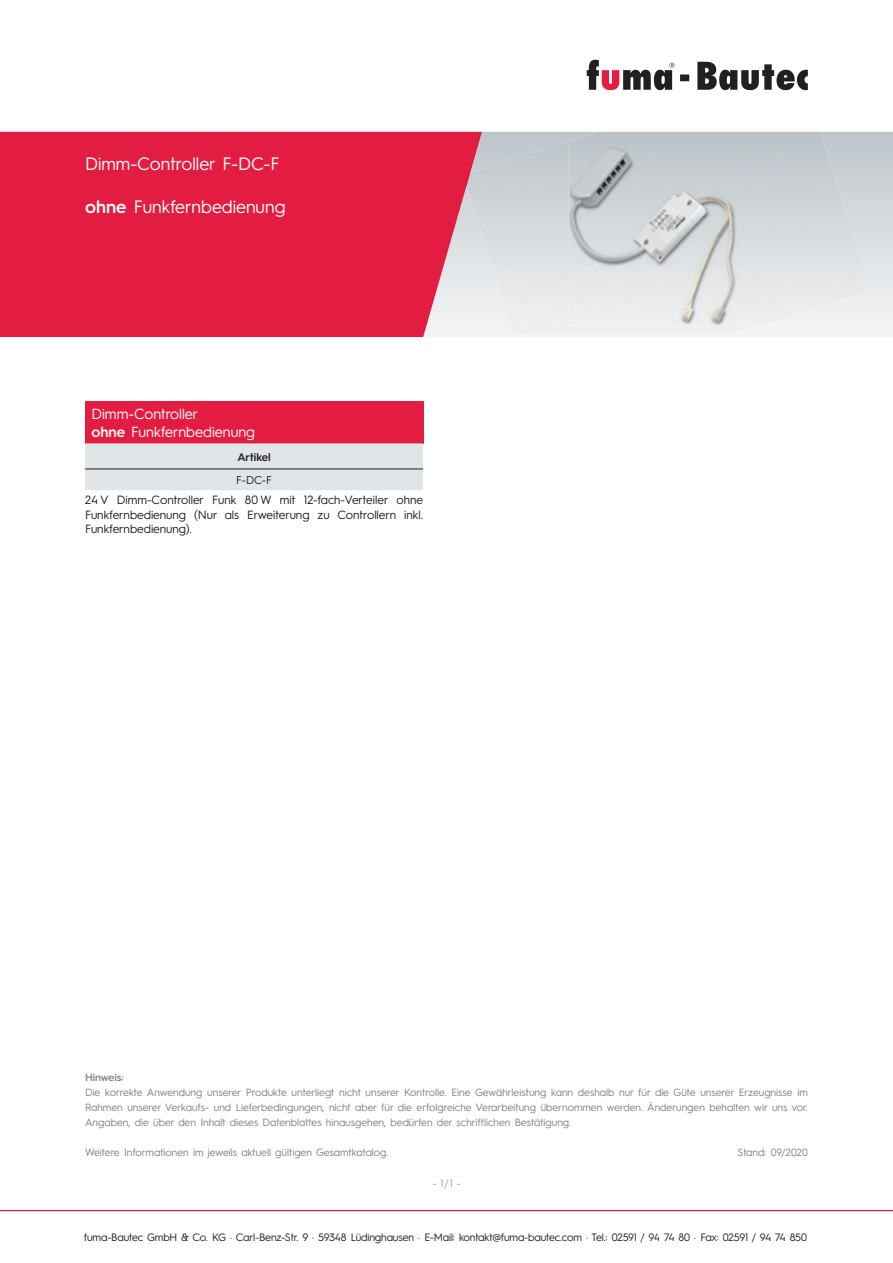
<style>
.page{position:relative;width:893px;height:1263px;background:#fff}
.page>*{position:absolute;margin:0;border:0;box-sizing:border-box;transform-origin:0 0}
.t1{font:18px "Hurme Geometric Sans 3";color:#fff}
.t2{font:14.7px/18px "Hurme Geometric Sans 3";color:#fff}
.t3{font:12px/14.4px "Hurme Geometric Sans 3";color:#231f20;text-align:justify}
.t4{font:600 11.25px "Hurme Geometric Sans 3";color:#231f20}
.t5{font:11.25px "Hurme Geometric Sans 3";color:#231f20}
.t6{font:10.8px "Hurme Geometric Sans 3";letter-spacing:-.015em;color:#231f20}
.t7{font:10.5px/15px "Hurme Geometric Sans 3";color:#808285;text-align:justify}
.t8{font:600 10.5px "Hurme Geometric Sans 3";color:#808285}
.t9{font:10.5px "Hurme Geometric Sans 3";color:#939598}
.s1{font-weight:600}
</style>
<div class="page">
<div style="left:85px;top:401px;width:338px;height:42px;background:#e31c41"></div>
<div style="left:85px;top:443px;width:338px;height:47px;background:#e1e5e8"></div>
<hr style="left:85px;top:469px;width:338px;height:1px;background:#231f20">
<svg style="left:482px;top:132px;width:411px;height:205px"></svg>
<svg style="left:680px;top:62px;width:128px;height:28px"></svg>
<svg style="left:587px;top:60px;width:87px;height:30px"></svg>
<hr style="left:0;top:1210px;width:893px;height:1px;background:#e31c41">
<div style="left:0;top:132px;width:482px;height:205px;background:#e31c41"></div>
<img style="left:466px;top:132px;width:404px;height:201px">
<img style="left:464px;top:172px;width:6px;height:15px">
<img style="left:568px;top:147px;width:209px;height:179px">
<h1 class="t1" style="left:85px;top:151px;width:196px">Dimm-Controller F-DC-F</h1>
<h1 class="t1" style="left:85px;top:194px;width:202px"><span class="s1">ohne</span> Funkfernbedienung</h1>
<h2 class="t2" style="left:91px;top:404px;width:165px">Dimm-Controller<br><span class="s1">ohne</span> Funkfernbedienung</h2>
<p class="t4" style="left:237px;top:449px;width:35px">Artikel</p>
<p class="t5" style="left:236px;top:472px;width:37px">F-DC-F</p>
<p class="t3" style="left:85px;top:492px;width:340px">24 V Dimm-Controller Funk 80 W mit 12-fach-Verteiler ohne Funkfernbedienung (Nur als Erweiterung zu Controllern inkl.<br>Funkfernbedienung).</p>
<p class="t8" style="left:85px;top:1070px;width:40px">Hinweis:</p>
<p class="t7" style="left:85px;top:1084px;width:724px">Die korrekte Anwendung unserer Produkte unterliegt nicht unserer Kontrolle. Eine Gewährleistung kann deshalb nur für die Güte unserer Erzeugnisse im Rahmen unserer Verkaufs- und Lieferbedingungen, nicht aber für die erfolgreiche Verarbeitung übernommen werden. Änderungen behalten wir uns vor.<br>Angaben, die über den Inhalt dieses Datenblattes hinausgehen, bedürfen der schriftlichen Bestätigung.</p>
<p class="t7" style="left:85px;top:1144px;width:305px">Weitere Informationen im jeweils aktuell gültigen Gesamtkatalog.</p>
<p class="t7" style="left:738px;top:1144px;width:72px">Stand: 09/2020</p>
<p class="t9" style="left:433px;top:1175px;width:30px">- 1 / 1 -</p>
<p class="t6" style="left:84px;top:1230px;width:725px">fuma-Bautec GmbH &amp; Co. KG · Carl-Benz-Str. 9 · 59348 Lüdinghausen · E-Mail: kontakt@fuma-bautec.com · Tel.: 02591 / 94 74 80 · Fax: 02591 / 94 74 850</p>
</div>
